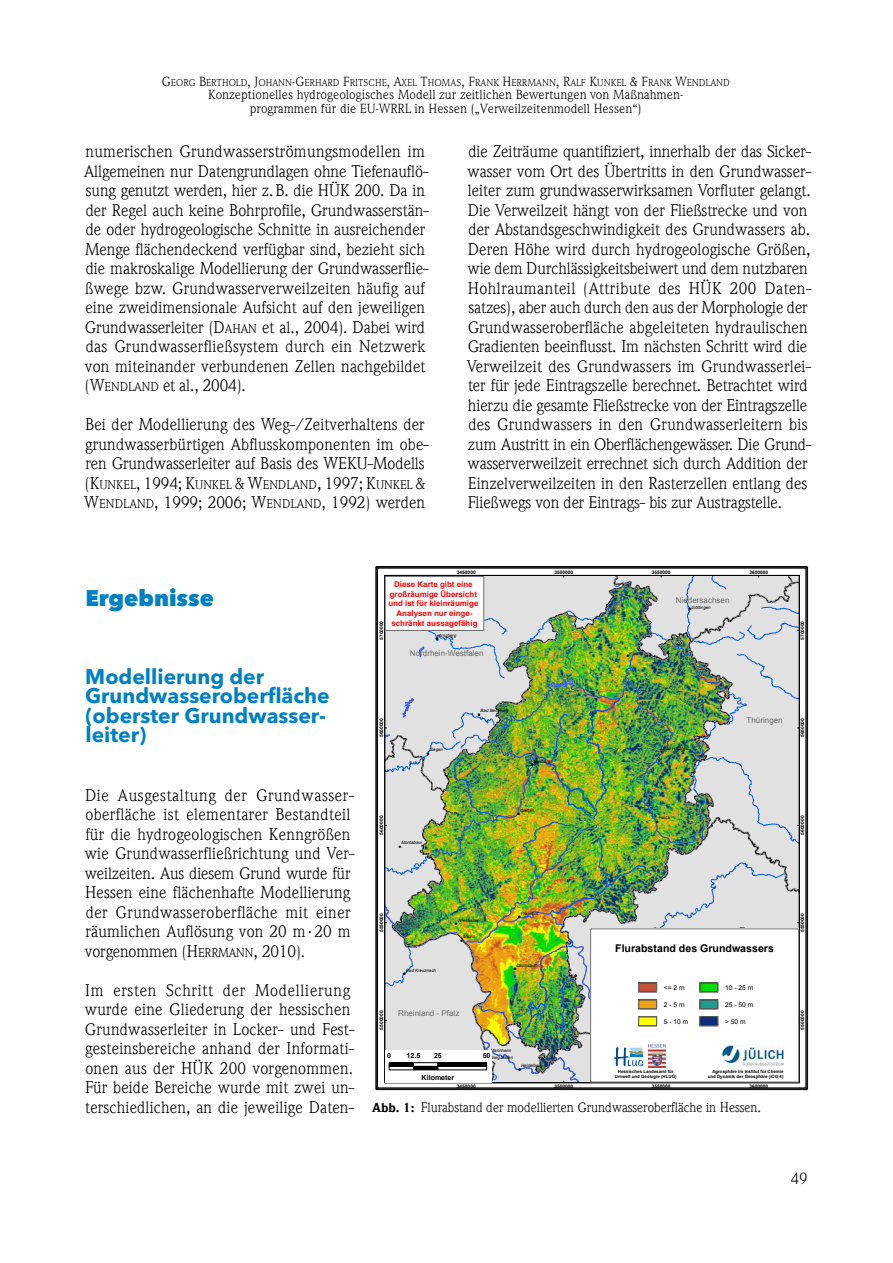
<style>
.page{position:relative;width:893px;height:1263px;background:#fff}
.page>*{position:absolute;margin:0;border:0;box-sizing:border-box;transform-origin:0 0}
.t1{font:800 22.5px "Avenir Next LT Pro";color:#0081c3}
.t2{font:700 21px/19.5px "Avenir Next LT Pro";color:#0081c3}
.t3{font:16.5px/19.5px "ITC Weidemann Com";letter-spacing:.005em;color:#000}
.t4{font:16.5px "Weidemann IT Cby BT";color:#000}
.t5{font:13.5px/13.5px "Weidemann IT Cby BT";color:#000;text-align:center}
.t6{font:13.5px "ITC Weidemann Com";color:#000}
.t7{font:12.3px "ITC Weidemann Com";letter-spacing:-.005em;color:#000}
.t8{font:700 10.65px "Arial";color:#000}
.t9{font:10.2px "Weidemann IT Cby BT";color:#000}
.t10{font:8.1px "Arial";color:#6b6b6b}
.t11{font:700 7.95px/9.6px "Arial";color:#f00;text-align:center}
.t12{font:700 7.05px "Arial";color:#000}
.t13{font:6.6px "Arial";letter-spacing:.005em;color:#000}
.t14{font:700 4.8px "Arial";color:#000}
.t15{font:italic 4.35px "Arial";color:#000}
.t16{font:700 4.35px/5.1px "Arial";color:#000;text-align:right}
.t17{font:3.6px "ESRI Default Marker";color:#000}
.s1{font-size:13.5px}
.s2{font-style:inherit}
.s3{font-size:12.3px}
.s4{font-size:16.5px}
.s5{font-weight:900;font-size:12.75px}
</style>
<div class="page">
<svg style="left:376px;top:566px;width:432px;height:524px"></svg>
<img style="left:384px;top:575px;width:416px;height:509px">
<p class="t9" style="left:162px;top:76px;width:569px"><span class="s1">G</span>EORG <span class="s1">B</span>ERTHOLD<span class="s1">, J</span>OHANN<span class="s1">-G</span>ERHARD <span class="s1">F</span>RITSCHE<span class="s1">, A</span>XEL <span class="s1">T</span>HOMAS<span class="s1">, F</span>RANK <span class="s1">H</span>ERRMANN<span class="s1">, R</span>ALF <span class="s1">K</span>UNKEL <span class="s1">&amp; F</span>RANK <span class="s1">W</span>ENDLAND</p>
<p class="t5" style="left:208px;top:87px;width:476px">Konzeptionelles hydrogeologisches Modell zur zeitlichen Bewertungen von Maßnahmen&shy;programmen für die EU-WRRL in Hessen („Verweilzeitenmodell Hessen“)</p>
<p class="t3" style="left:84px;top:142px;width:346px">numerischen Grundwasserströmungsmodellen im Allgemeinen nur Datengrundlagen ohne Tiefenauflö&shy;sung genutzt werden, hier z.B. die HÜK 200. Da in der Regel auch keine Bohrprofile, Grundwasserstän&shy;de oder hydrogeologische Schnitte in ausreichender Menge flächendeckend verfügbar sind, bezieht sich die makroskalige Modellierung der Grundwasserflie&shy;ßwege bzw. Grundwasserverweilzeiten häufig auf eine zweidimensionale Aufsicht auf den jeweiligen Grundwasserleiter (<span class="s2">D</span><span class="s3">AHAN</span> et al., 2004). Dabei wird das Grundwasserfließsystem durch ein Netzwerk von miteinander verbundenen Zellen nachgebildet (<span class="s2">W</span><span class="s3">ENDLAND</span> et al., 2004).</p>
<p class="t3" style="left:85px;top:415px;width:345px">Bei der Modellierung des Weg-/Zeitverhaltens der grundwasserbürtigen Abflusskomponenten im obe&shy;ren Grundwasserleiter auf Basis des WEKU-Modells</p>
<p class="t7" style="left:85px;top:477px;width:342px"><span class="s4">(</span><span class="s4">K</span>UNKEL<span class="s4">, 1994;</span> <span class="s4">K</span>UNKEL <span class="s4">&amp; W</span>ENDLAND<span class="s4">, 1997;</span> <span class="s4">K</span>UNKEL <span class="s4">&amp;</span></p>
<p class="t3" style="left:84px;top:493px;width:342px"><span class="s2">W</span><span class="s3">ENDLAND</span>, 1999; 2006; <span class="s2">W</span><span class="s3">ENDLAND</span>, 1992) werden</p>
<p class="t3" style="left:467px;top:142px;width:346px">die Zeiträume quantifiziert, innerhalb der das Sicker&shy;wasser vom Ort des Übertritts in den Grundwasser&shy;leiter zum grundwasserwirksamen Vorfluter gelangt.<br>Die Verweilzeit hängt von der Fließstrecke und von der Abstandsgeschwindigkeit des Grundwassers ab.<br>Deren Höhe wird durch hydrogeologische Größen, wie dem Durchlässigkeitsbeiwert und dem nutzbaren Hohlraumanteil (Attribute des HÜK 200 Daten&shy;satzes), aber auch durch den aus der Morphologie der Grundwasseroberfläche abgeleiteten hydraulischen Gradienten beeinflusst. Im nächsten Schritt wird die Verweilzeit des Grundwassers im Grundwasserlei&shy;ter für jede Eintragszelle berechnet. Betrachtet wird hierzu die gesamte Fließstrecke von der Eintragszelle des Grundwassers in den Grundwasserleitern bis zum Austritt in ein Oberflächengewässer. Die Grund&shy;wasserverweilzeit errechnet sich durch Addition der Einzelverweilzeiten in den Rasterzellen entlang des Fließwegs von der Eintrags- bis zur Austragstelle.</p>
<h1 class="t1" style="left:85px;top:584px;width:130px">Ergebnisse</h1>
<p class="t2" style="left:85px;top:666px;width:246px">Modellierung der<br>Grundwasseroberfläche (oberster Grundwasser&shy;leiter)</p>
<p class="t3" style="left:85px;top:785px;width:271px">Die Ausgestaltung der Grundwasser&shy;oberfläche ist elementarer Bestandteil für die hydrogeologischen Kenngrößen wie Grundwasserfließrichtung und Ver&shy;weilzeiten. Aus diesem Grund wurde für Hessen eine flächenhafte Modellierung der Grundwasseroberfläche mit einer räumlichen Auflösung von 20 m∙ 20 m vorgenommen (<span class="s2">H</span><span class="s3">ERRMANN</span>, 2010).</p>
<p class="t3" style="left:85px;top:980px;width:271px">Im ersten Schritt der Modellierung wurde eine Gliederung der hessischen Grundwasserleiter in Locker- und Fest&shy;gesteinsbereiche anhand der Informati&shy;onen aus der HÜK 200 vorgenommen.<br>Für beide Bereiche wurde mit zwei un&shy;terschiedlichen, an die jeweilige Daten-</p>
<p class="t14" style="left:457px;top:569px;width:20px">3450000</p>
<p class="t14" style="left:554px;top:569px;width:20px">3500000</p>
<p class="t14" style="left:652px;top:569px;width:20px">3550000</p>
<p class="t14" style="left:749px;top:569px;width:20px">3600000</p>
<p class="t11" style="left:388px;top:580px;width:91px">Diese Karte gibt eine großräumige Übersicht und ist für kleinräumige<br>Analysen nur einge&shy;schränkt aussagefähig</p>
<p class="t10" style="left:676px;top:595px;width:55px">Niedersachsen</p>
<p class="t15" style="left:692px;top:604px;width:21px">Göttingen</p>
<p class="t17" style="left:689px;top:606px;width:4px">!</p>
<p class="t14" style="left:378px;top:640px;width:20px;rotate:-90deg">5700000</p>
<p class="t14" style="left:799px;top:640px;width:20px;rotate:-90deg">5700000</p>
<p class="t15" style="left:438px;top:632px;width:19px">Arnsberg</p>
<p class="t17" style="left:436px;top:636px;width:4px">!</p>
<p class="t10" style="left:410px;top:648px;width:75px">Nordrhein-Westfalen</p>
<p class="t15" style="left:629px;top:650px;width:15px">Kassel</p>
<p class="t17" style="left:627px;top:654px;width:4px">!</p>
<p class="t15" style="left:481px;top:708px;width:30px">Bad Berleburg</p>
<p class="t17" style="left:478px;top:712px;width:4px">!</p>
<p class="t10" style="left:746px;top:715px;width:38px">Thüringen</p>
<p class="t14" style="left:378px;top:737px;width:20px;rotate:-90deg">5650000</p>
<p class="t14" style="left:799px;top:737px;width:20px;rotate:-90deg">5650000</p>
<p class="t15" style="left:429px;top:747px;width:15px">Siegen</p>
<p class="t17" style="left:427px;top:751px;width:4px">!</p>
<p class="t15" style="left:534px;top:759px;width:18px">Marburg</p>
<p class="t17" style="left:531px;top:763px;width:4px">!</p>
<p class="t15" style="left:663px;top:746px;width:27px">Bad Hersfeld</p>
<p class="t17" style="left:660px;top:750px;width:4px">!</p>
<p class="t15" style="left:520px;top:808px;width:16px">Gießen</p>
<p class="t17" style="left:517px;top:812px;width:4px">!</p>
<p class="t14" style="left:378px;top:834px;width:20px;rotate:-90deg">5600000</p>
<p class="t14" style="left:799px;top:834px;width:20px;rotate:-90deg">5600000</p>
<p class="t15" style="left:659px;top:815px;width:13px">Fulda</p>
<p class="t17" style="left:656px;top:819px;width:4px">!</p>
<p class="t15" style="left:401px;top:840px;width:23px">Montabaur</p>
<p class="t17" style="left:399px;top:844px;width:4px">!</p>
<p class="t15" style="left:521px;top:910px;width:19px">Frankfurt</p>
<p class="t14" style="left:378px;top:932px;width:20px;rotate:-90deg">5550000</p>
<p class="t14" style="left:799px;top:932px;width:20px;rotate:-90deg">5550000</p>
<p class="t17" style="left:518px;top:914px;width:4px">!</p>
<p class="t15" style="left:458px;top:918px;width:23px">Wiesbaden</p>
<p class="t17" style="left:455px;top:922px;width:4px">!</p>
<p class="t15" style="left:463px;top:934px;width:13px">Mainz</p>
<p class="t17" style="left:461px;top:938px;width:4px">!</p>
<p class="t8" style="left:615px;top:941px;width:160px">Flurabstand des Grundwassers</p>
<p class="t13" style="left:664px;top:983px;width:22px">&lt;= 2 m</p>
<p class="t13" style="left:664px;top:1000px;width:22px">2 - 5 m</p>
<p class="t13" style="left:664px;top:1017px;width:26px">5 - 10 m</p>
<p class="t15" style="left:516px;top:962px;width:22px">Darmstadt</p>
<p class="t17" style="left:514px;top:966px;width:4px">!</p>
<p class="t15" style="left:406px;top:968px;width:32px">Bad Kreuznach</p>
<p class="t17" style="left:403px;top:972px;width:4px">!</p>
<p class="t13" style="left:725px;top:983px;width:30px">10 - 25 m</p>
<p class="t13" style="left:725px;top:1000px;width:30px">25 - 50 m</p>
<p class="t13" style="left:725px;top:1017px;width:22px">&gt; 50 m</p>
<p class="t10" style="left:398px;top:1007px;width:63px">Rheinland - Pfalz</p>
<p class="t14" style="left:378px;top:1029px;width:20px;rotate:-90deg">5500000</p>
<p class="t14" style="left:799px;top:1029px;width:20px;rotate:-90deg">5500000</p>
<p class="t15" style="left:491px;top:1047px;width:22px">Mannheim</p>
<p class="t17" style="left:483px;top:1051px;width:9px">! !</p>
<p class="t12" style="left:387px;top:1051px;width:5px">0</p>
<p class="t12" style="left:407px;top:1051px;width:15px">12.5</p>
<p class="t12" style="left:434px;top:1051px;width:9px">25</p>
<p class="t12" style="left:483px;top:1051px;width:9px">50</p>
<p class="t12" style="left:422px;top:1072px;width:34px">Kilometer</p>
<p class="t16" style="left:708px;top:1069px;width:77px">Agrosphäre im Institut für Chemie und Dynamik der Geosphäre (ICG-4)</p>
<p class="t15" style="left:390px;top:1052px;width:30px">Kaiserslautern</p>
<p class="t15" style="left:486px;top:1054px;width:29px">Ludwigshafen</p>
<p class="t17" style="left:388px;top:1057px;width:4px">!</p>
<p class="t15" style="left:521px;top:1063px;width:23px">Heidelberg</p>
<p class="t17" style="left:518px;top:1067px;width:4px">!</p>
<p class="t16" style="left:615px;top:1069px;width:63px;text-align:center">Hessisches Landesamt für<br>Umwelt und Geologie (HLUG)</p>
<p class="t14" style="left:457px;top:1083px;width:20px">3450000</p>
<p class="t14" style="left:554px;top:1083px;width:20px">3500000</p>
<p class="t14" style="left:652px;top:1083px;width:20px">3550000</p>
<p class="t14" style="left:749px;top:1083px;width:20px">3600000</p>
<p class="t6" style="left:372px;top:1100px;width:390px"><span class="s5">Abb. 1:</span> Flurabstand der modellierten Grundwasseroberfläche in Hessen.</p>
<p class="t4" style="left:791px;top:1168px;width:19px">49</p>
</div>
